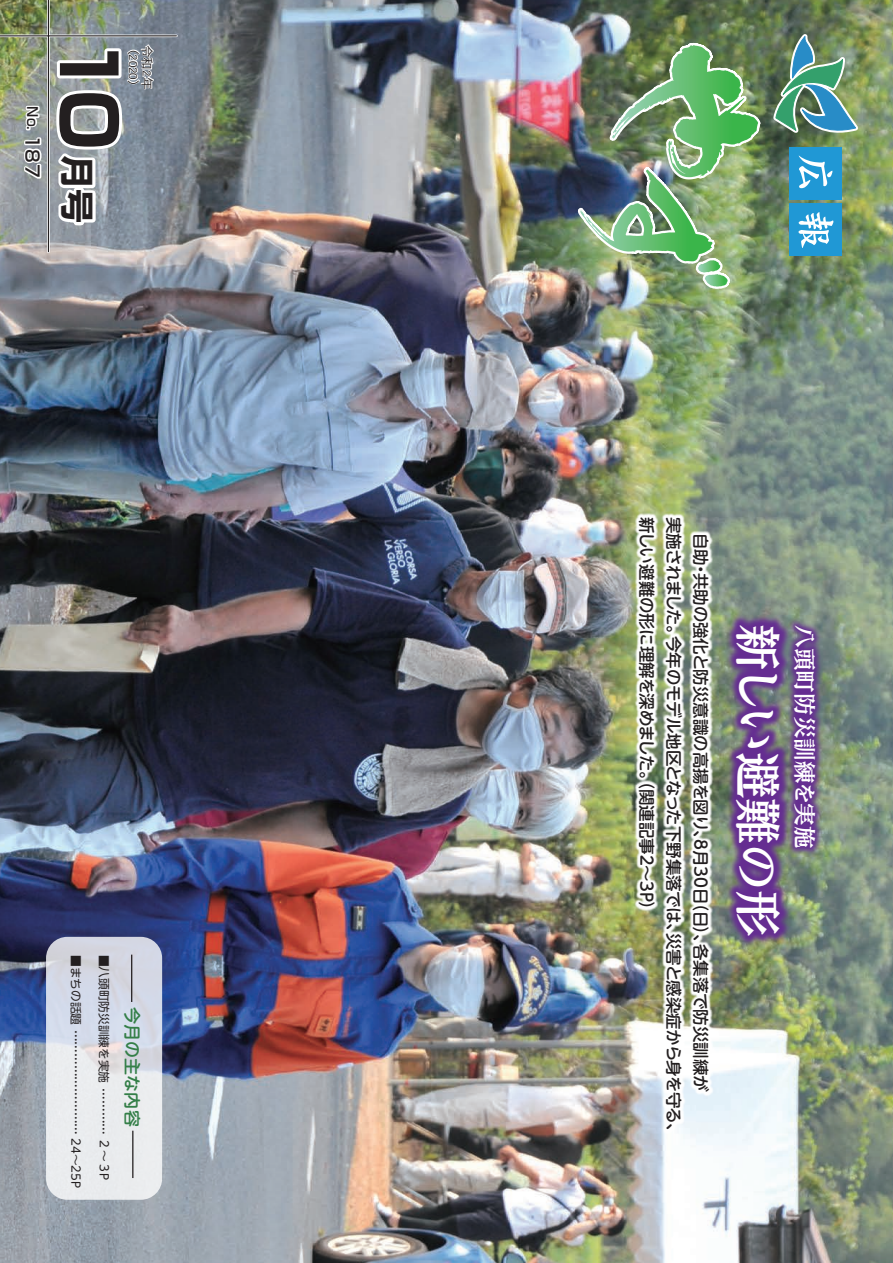
<style>
.page{position:relative;width:893px;height:1263px;background:#fff}
.page>*{position:absolute;margin:0;border:0;box-sizing:border-box;transform-origin:0 0}
.t1{font:700 74.4px "Shin Go Pro";color:#231f20}
.t2{font:700 46.5px "UD Reimin Pro";letter-spacing:-.02em;color:#fff}
.t3{font:700 34.05px "Shin Go Pro";color:#231f20}
.t4{font:700 22.5px "UD Reimin Pro";letter-spacing:.01em;color:#fff}
.t5{font:500 18px "Shin Go Pro";color:#231f20}
.t6{font:500 16.95px "UD Shin M Go Pr 6";color:#347f48}
.t7{font:500 16.5px "UD Shin M Go Pr 6";letter-spacing:-.015em;color:#231f20}
.t8{font:500 16.5px "UD Shin M Go Pr 6";letter-spacing:-.05em;color:#231f20}
.t9{font:500 16.5px "UD Shin M Go Pr 6";letter-spacing:-.06em;color:#231f20}
.t10{font:500 13.8px "Shin Go Pro";color:#231f20}
.t11{font:12.75px "DFHS Gothic Std W3";color:#231f20}
.t12{font:11.7px "UD Shin M Go Pr 6";color:#231f20}
.s1{font-family:"Jun 34 Pro";font-weight:500}
</style>
<div class="page">
<img style="left:0;top:0;width:893px;height:1263px">
<svg style="left:46px;top:937px;width:116px;height:263px;background:#dfe2e9"></svg>
<hr style="left:131px;top:955px;width:1px;height:47px;background:#231f20">
<hr style="left:132px;top:1131px;width:1px;height:47px;background:#231f20">
<img style="left:846px;top:565px;width:30px;height:343px">
<img style="left:577px;top:457px;width:192px;height:733px">
<img style="left:550px;top:559px;width:296px;height:443px">
<img style="left:575px;top:22px;width:288px;height:276px">
<img style="left:0;top:0;width:177px;height:252px">
<p class="t10" style="left:44px;top:106px;width:25px;rotate:90deg">No.</p>
<p class="t5" style="left:47px;top:135px;width:44px;rotate:90deg">187</p>
<h1 class="t1" style="left:147px;top:36px;width:115px;rotate:90deg">10</h1>
<p class="t11" style="left:140px;top:42px;width:52px;rotate:90deg">)2020(</p>
<p class="t11" style="left:154px;top:45px;width:46px;rotate:90deg">令和年2</p>
<h3 class="t3" style="left:105px;top:155px;width:70px;rotate:90deg">月号</h3>
<p class="t12" style="left:85px;top:955px;width:235px;rotate:90deg">■まちの話題 <span class="s1">………………………</span> 24～25P</p>
<p class="t12" style="left:114px;top:954px;width:227px;rotate:90deg">■八頭町防災訓練を実施 <span class="s1">…………</span> ２～３P</p>
<p class="t6" style="left:147px;top:1007px;width:121px;rotate:90deg">今月の主な内容</p>
<p class="t7" style="left:660px;top:517px;width:339px;rotate:90deg">新しい避難の形に理解を深めました。（関連記事</p>
<p class="t7" style="left:660px;top:851px;width:18px;rotate:90deg">２</p>
<p class="t7" style="left:660px;top:865px;width:18px;rotate:90deg">～</p>
<p class="t7" style="left:660px;top:878px;width:18px;rotate:90deg">３</p>
<p class="t7" style="left:660px;top:892px;width:28px;rotate:90deg">(P</p>
<p class="t9" style="left:687px;top:517px;width:127px;rotate:90deg">実施されました。</p>
<p class="t7" style="left:687px;top:636px;width:305px;rotate:90deg">今年のモデル地区となった下野集落では、</p>
<p class="t8" style="left:687px;top:933px;width:209px;rotate:90deg">災害と感染症から身を守る、</p>
<p class="t7" style="left:714px;top:517px;width:436px;rotate:90deg">　自助共助の強化と防災意識の高揚を図り 8、月30 （日日）、</p>
<p class="t7" style="left:714px;top:561px;width:18px;rotate:90deg">・</p>
<p class="t7" style="left:714px;top:944px;width:149px;rotate:90deg">各集落で防災訓練が</p>
<h2 class="t2" style="left:796px;top:624px;width:314px;rotate:90deg">新しい避難の形</h2>
<h3 class="t4" style="left:823px;top:625px;width:225px;rotate:90deg">八頭町防災訓練を実施</h3>
</div>
